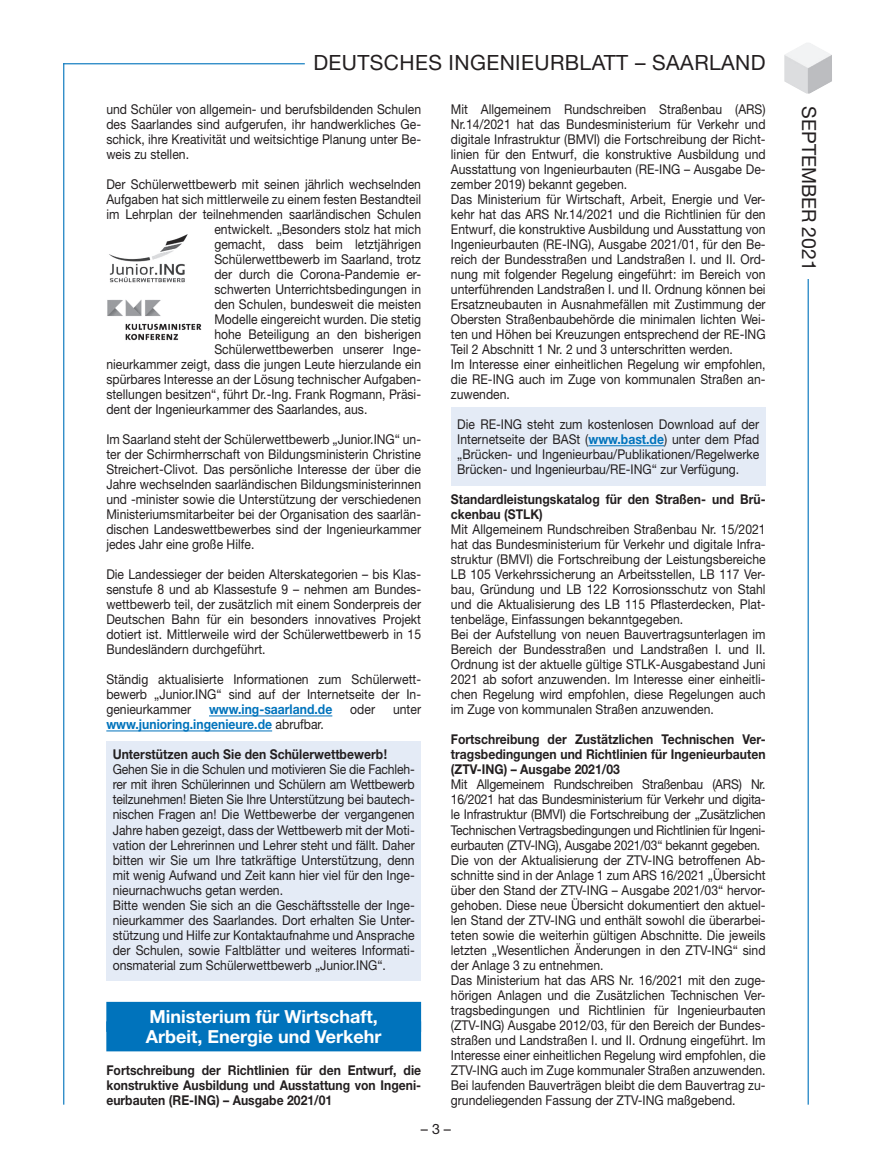
<style>
.page{position:relative;width:872px;height:1170px;background:#fff}
.page>*{position:absolute;margin:0;border:0;box-sizing:border-box;transform-origin:0 0}
.t1{font:21px "Helvetica Neue LT Std";letter-spacing:.02em;color:#231f20}
.t2{font:19.5px "Helvetica Neue LT Std";color:#231f20}
.t3{font:700 18px/19.5px "Helvetica Neue LT Std";color:#fff}
.t4{font:14.25px "Helvetica Neue LT Std";color:#231f20}
.t5{font:13.5px/15px "Helvetica Neue LT Std";color:#231f20;text-align:justify;scale:.9 1}
.t6{font:700 13.5px/15px "Helvetica Neue LT Std";color:#231f20;text-align:justify;scale:.9 1}
.t7{font:700 13.5px "Helvetica Neue LT Std";color:#0073bc;scale:.9 1}
.s1{font-weight:400;color:#231f20}
.s2{font-weight:700;color:#0073bc}
</style>
<div class="page">
<hr style="left:807px;top:222px;width:1px;height:882px;background:#0073bc">
<hr style="left:63px;top:63px;width:1px;height:1041px;background:#0073bc">
<hr style="left:63px;top:63px;width:242px;height:1px;background:#0073bc">
<div style="left:797px;top:106px;width:24px;height:173px;background:#fff"></div>
<img style="left:784px;top:43px;width:48px;height:51px">
<hr style="left:209px;top:715px;width:123px;height:1px;background:#0073bc">
<hr style="left:106px;top:730px;width:166px;height:1px;background:#0073bc">
<div style="left:106px;top:741px;width:315px;height:30px;background:#e4ebf6"></div>
<div style="left:106px;top:756px;width:315px;height:150px;background:#e4ebf6"></div>
<div style="left:106px;top:891px;width:315px;height:90px;background:#e4ebf6"></div>
<div style="left:106px;top:1001px;width:315px;height:30px;background:#0073bc"></div>
<div style="left:106px;top:1021px;width:315px;height:30px;background:#0073bc"></div>
<div style="left:451px;top:407px;width:314px;height:79px;background:#e4ebf6"></div>
<hr style="left:588px;top:445px;width:76px;height:1px;background:#0073bc">
<img style="left:107px;top:299px;width:95px;height:42px">
<img style="left:109px;top:234px;width:79px;height:49px">
<div style="left:99px;top:320px;width:14px;height:16px;background:#fff"></div>
<h1 class="t1" style="left:313px;top:50px;width:454px">DEUTSCHES INGENIEURBLATT – SAARLAND</h1>
<p class="t5" style="left:106px;top:102px;width:351px">und Schüler von allgemein- und berufsbildenden Schulen des Saarlandes sind aufgerufen, ihr handwerkliches Ge&shy;schick, ihre Kreativität und weitsichtige Planung unter Be&shy;weis zu stellen.</p>
<p class="t5" style="left:106px;top:177px;width:351px">Der Schülerwettbewerb mit seinen jährlich wechselnden</p>
<p class="t5" style="left:106px;top:192px;width:351px">Aufgaben hat sich mittlerweile zu einem festen Bestandteil</p>
<p class="t5" style="left:106px;top:207px;width:351px">im Lehrplan der teilnehmenden saarländischen Schulen</p>
<p class="t5" style="left:214px;top:222px;width:231px">entwickelt. „Besonders stolz hat mich</p>
<p class="t5" style="left:214px;top:237px;width:231px">gemacht, dass beim letztjährigen</p>
<p class="t5" style="left:214px;top:252px;width:231px">Schülerwettbewerb im Saarland, trotz</p>
<p class="t5" style="left:214px;top:267px;width:231px">der durch die Corona-Pandemie er-</p>
<p class="t5" style="left:214px;top:282px;width:231px">schwerten Unterrichtsbedingungen in</p>
<p class="t5" style="left:214px;top:297px;width:231px">den Schulen, bundesweit die meisten</p>
<p class="t5" style="left:214px;top:312px;width:231px">Modelle eingereicht wurden. Die stetig</p>
<p class="t5" style="left:214px;top:327px;width:231px">hohe Beteiligung an den bisherigen</p>
<p class="t5" style="left:214px;top:342px;width:230px">Schülerwettbewerben unserer Inge-</p>
<p class="t5" style="left:106px;top:357px;width:351px">nieurkammer zeigt, dass die jungen Leute hierzulande ein</p>
<p class="t5" style="left:106px;top:372px;width:351px">spürbares Interesse an der Lösung technischer Aufgaben-</p>
<p class="t5" style="left:106px;top:387px;width:351px">stellungen besitzen“, führt Dr.-Ing. Frank Rogmann, Präsi-</p>
<p class="t5" style="left:106px;top:402px;width:292px">dent der Ingenieurkammer des Saarlandes, aus.</p>
<p class="t5" style="left:106px;top:432px;width:351px">Im Saarland steht der Schülerwettbewerb „Junior.ING“ un&shy;ter der Schirmherrschaft von Bildungsministerin Christine Streichert-Clivot. Das persönliche Interesse der über die Jahre wechselnden saarländischen Bildungsministerinnen und -minister sowie die Unterstützung der verschiedenen Ministeriumsmitarbeiter bei der Organisation des saarlän&shy;dischen Landeswettbewerbes sind der Ingenieurkammer jedes Jahr eine große Hilfe.</p>
<p class="t5" style="left:106px;top:567px;width:351px">Die Landessieger der beiden Alterskategorien – bis Klas&shy;senstufe 8 und ab Klassestufe 9 – nehmen am Bundes&shy;wettbewerb teil, der zusätzlich mit einem Sonderpreis der Deutschen Bahn für ein besonders innovatives Projekt dotiert ist. Mittlerweile wird der Schülerwettbewerb in 15<br>Bundesländern durchgeführt.</p>
<p class="t5" style="left:106px;top:672px;width:351px">Ständig aktualisierte Informationen zum Schülerwett&shy;bewerb „Junior.ING“ sind auf der Internetseite der In&shy;genieurkammer</p>
<p class="t7" style="left:209px;top:701px;width:138px">www.ing-saarland.de</p>
<p class="t5" style="left:350px;top:702px;width:29px">oder</p>
<p class="t5" style="left:393px;top:702px;width:33px">unter</p>
<p class="t7" style="left:106px;top:716px;width:243px">www.junioring.ingenieure.de <span class="s1">abrufbar.</span></p>
<p class="t6" style="left:113px;top:746px;width:306px">Unterstützen auch Sie den Schülerwettbewerb!</p>
<p class="t5" style="left:113px;top:762px;width:337px;text-align:left">Gehen Sie in die Schulen und motivieren Sie die Fachleh&shy;rer mit ihren Schülerinnen und Schülern am Wettbewerb teilzunehmen! Bieten Sie Ihre Unterstützung bei bautech&shy;nischen Fragen an! Die Wettbewerbe der vergangenen Jahre haben gezeigt, dass der Wettbewerb mit der Moti&shy;vation der Lehrerinnen und Lehrer steht und fällt. Daher bitten wir Sie um Ihre tatkräftige Unterstützung, denn mit wenig Aufwand und Zeit kann hier viel für den Inge&shy;nieurnachwuchs getan werden.<br>Bitte wenden Sie sich an die Geschäftsstelle der Inge&shy;nieurkammer des Saarlandes. Dort erhalten Sie Unter&shy;stützung und Hilfe zur Kontaktaufnahme und Ansprache der Schulen, sowie Faltblätter und weiteres Informati&shy;onsmaterial zum Schülerwettbewerb „Junior.ING“.</p>
<h3 class="t3" style="left:146px;top:1006px;width:237px">Ministerium für Wirtschaft,<br>Arbeit, Energie und Verkehr</h3>
<p class="t6" style="left:106px;top:1061px;width:351px">Fortschreibung der Richtlinien für den Entwurf, die konstruktive Ausbildung und Ausstattung von Ingeni&shy;eurbauten (RE-ING) – Ausgabe 2021/01</p>
<p class="t5" style="left:451px;top:102px;width:351px;text-align:left">Mit Allgemeinem Rundschreiben Straßenbau (ARS)<br>Nr.14/2021 hat das Bundesministerium für Verkehr und digitale Infrastruktur (BMVI) die Fortschreibung der Richt&shy;linien für den Entwurf, die konstruktive Ausbildung und Ausstattung von Ingenieurbauten (RE-ING – Ausgabe De&shy;zember 2019) bekannt gegeben.<br>Das Ministerium für Wirtschaft, Arbeit, Energie und Ver&shy;kehr hat das ARS Nr.14/2021 und die Richtlinien für den Entwurf, die konstruktive Ausbildung und Ausstattung von Ingenieurbauten (RE-ING), Ausgabe 2021/01, für den Be&shy;reich der Bundesstraßen und Landstraßen I. und II. Ord&shy;nung mit folgender Regelung eingeführt: im Bereich von unterführenden Landstraßen I. und II. Ordnung können bei Ersatzneubauten in Ausnahmefällen mit Zustimmung der Obersten Straßenbaubehörde die minimalen lichten Wei&shy;ten und Höhen bei Kreuzungen entsprechend der RE-ING Teil 2 Abschnitt 1 Nr. 2 und 3 unterschritten werden.<br>Im Interesse einer einheitlichen Regelung wir empfohlen, die RE-ING auch im Zuge von kommunalen Straßen an&shy;zuwenden.</p>
<p class="t5" style="left:457px;top:417px;width:337px">Die RE-ING steht zum kostenlosen Download auf der Internetseite der BASt (<span class="s2">www.bast.de</span>) unter dem Pfad „Brücken- und Ingenieurbau/Publikationen/Regelwerke Brücken- und Ingenieurbau/RE-ING“ zur Verfügung.</p>
<p class="t6" style="left:451px;top:491px;width:351px">Standardleistungskatalog für den Straßen- und Brü&shy;ckenbau (STLK)</p>
<p class="t5" style="left:451px;top:522px;width:351px;text-align:left">Mit Allgemeinem Rundschreiben Straßenbau Nr. 15/2021 hat das Bundesministerium für Verkehr und digitale Infra&shy;struktur (BMVI) die Fortschreibung der Leistungsbereiche LB 105 Verkehrssicherung an Arbeitsstellen, LB 117 Ver&shy;bau, Gründung und LB 122 Korrosionsschutz von Stahl und die Aktualisierung des LB 115 Pflasterdecken, Plat&shy;tenbeläge, Einfassungen bekanntgegeben.<br>Bei der Aufstellung von neuen Bauvertragsunterlagen im Bereich der Bundesstraßen und Landstraßen I. und II.<br>Ordnung ist der aktuelle gültige STLK-Ausgabestand Juni 2021 ab sofort anzuwenden. Im Interesse einer einheitli&shy;chen Regelung wird empfohlen, diese Regelungen auch im Zuge von kommunalen Straßen anzuwenden.</p>
<p class="t6" style="left:451px;top:731px;width:351px">Fortschreibung der Zustätzlichen Technischen Ver&shy;tragsbedingungen und Richtlinien für Ingenieurbauten (ZTV-ING) – Ausgabe 2021/03</p>
<p class="t5" style="left:451px;top:777px;width:351px;text-align:left">Mit Allgemeinem Rundschreiben Straßenbau (ARS) Nr.<br>16/2021 hat das Bundesministerium für Verkehr und digita&shy;le Infrastruktur (BMVI) die Fortschreibung der „Zusätzlichen Technischen Vertragsbedingungen und Richtlinien für Ingeni&shy;eurbauten (ZTV-ING), Ausgabe 2021/03“ bekannt gegeben.<br>Die von der Aktualisierung der ZTV-ING betroffenen Ab&shy;schnitte sind in der Anlage 1 zum ARS 16/2021 „Übersicht über den Stand der ZTV-ING – Ausgabe 2021/03“ hervor&shy;gehoben. Diese neue Übersicht dokumentiert den aktuel&shy;len Stand der ZTV-ING und enthält sowohl die überarbei&shy;teten sowie die weiterhin gültigen Abschnitte. Die jeweils letzten „Wesentlichen Änderungen in den ZTV-ING“ sind der Anlage 3 zu entnehmen.<br>Das Ministerium hat das ARS Nr. 16/2021 mit den zuge&shy;hörigen Anlagen und die Zusätzlichen Technischen Ver&shy;tragsbedingungen und Richtlinien für Ingenieurbauten (ZTV-ING) Ausgabe 2012/03, für den Bereich der Bundes&shy;straßen und Landstraßen I. und II. Ordnung eingeführt. Im Interesse einer einheitlichen Regelung wird empfohlen, die ZTV-ING auch im Zuge kommunaler Straßen anzuwenden.<br>Bei laufenden Bauverträgen bleibt die dem Bauvertrag zu&shy;grundeliegenden Fassung der ZTV-ING maßgebend.</p>
<p class="t4" style="left:421px;top:1120px;width:32px">– 3 –</p>
<h2 class="t2" style="left:821px;top:106px;width:166px;rotate:90deg">SEPTEMBER 2021</h2>
</div>
